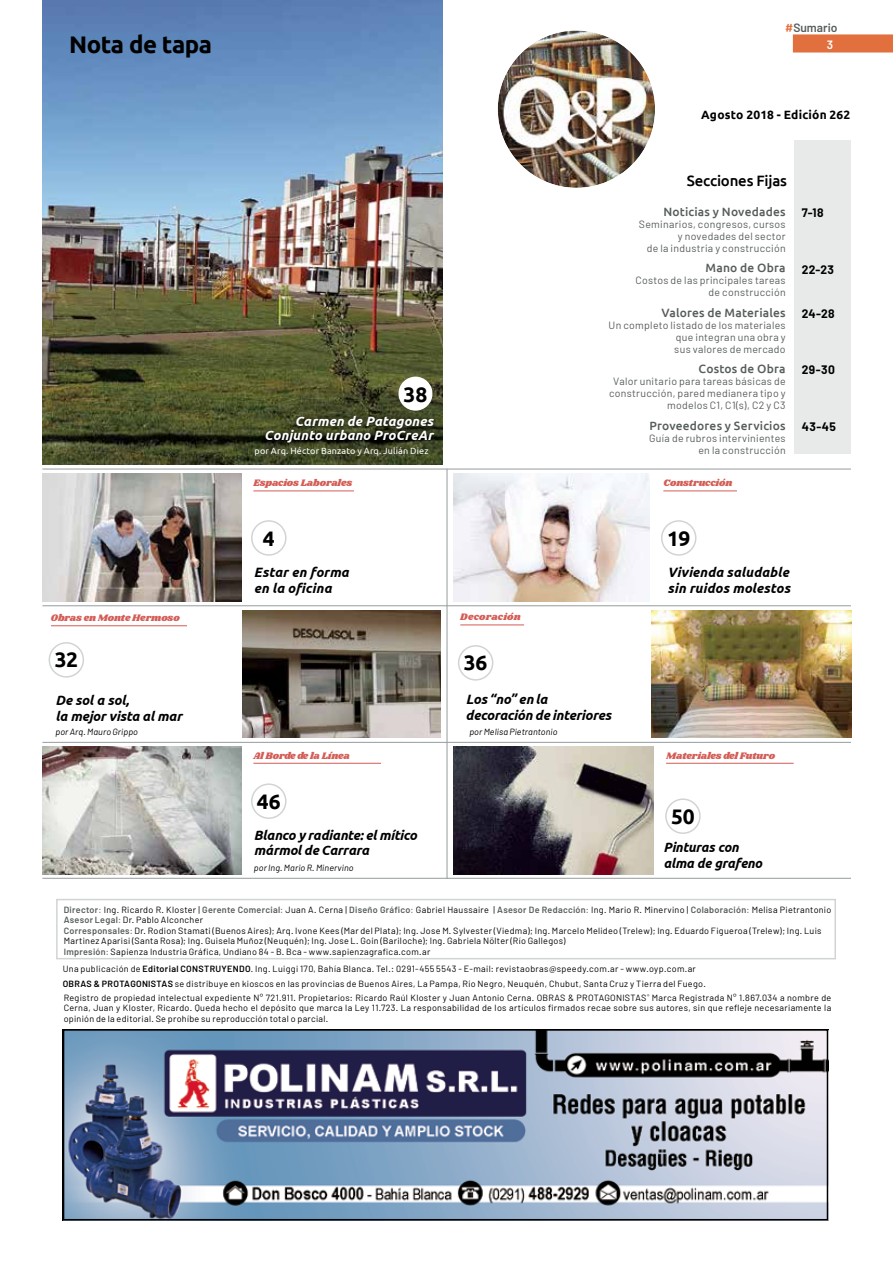
<style>
.page{position:relative;width:893px;height:1263px;background:#fff}
.page>*{position:absolute;margin:0;border:0;box-sizing:border-box;transform-origin:0 0}
.t1{font:700 24px "Ubuntu";letter-spacing:-.02em;color:#000}
.t2{font:700 21px "Ubuntu";letter-spacing:-.01em;color:#000}
.t3{font:500 15px "Ubuntu";letter-spacing:-.015em;color:#000}
.t4{font:italic 700 13.5px/15.8px "Ubuntu";letter-spacing:-.01em;color:#000}
.t5{font:italic 700 13.5px/16.2px "Ubuntu";letter-spacing:.01em;color:#000}
.t6{font:italic 700 13.5px/13.5px "Ubuntu";letter-spacing:.01em;color:#fff;text-align:right}
.t7{font:500 12px "Ubuntu";letter-spacing:.015em;color:#565d5b}
.t8{font:700 12px "Barlow";letter-spacing:.03em;color:#000}
.t9{font:700 12px "Ubuntu";letter-spacing:.015em;color:#000}
.t10{font:600 12px "Barlow";color:#565d5b}
.t11{font:600 12px "Barlow";color:#fff}
.t12{font:10.5px/12px "Barlow";letter-spacing:.03em;color:#565d5b;text-align:right}
.t13{font:9.75px "Shrikhand";letter-spacing:-.01em;color:#d45c55}
.t14{font:9.75px "Shrikhand";letter-spacing:.015em;color:#d45c55}
.t15{font:9px/10.5px "Barlow";letter-spacing:.035em;color:#000}
.t16{font:italic 9px "Barlow";letter-spacing:.01em;color:#000}
.t17{font:9px "Ubuntu";letter-spacing:.015em;color:#fff}
.s1{color:#e2703e}
.s2{font-weight:600;color:#565d5b}
.s3{color:#565d5b}
.s4{font-weight:600}
</style>
<div class="page">
<img style="left:42px;top:0;width:401px;height:465px">
<div style="left:398px;top:377px;width:34px;height:34px;background:#fff;border-radius:50%"></div>
<div style="left:794px;top:141px;width:56px;height:313px;background:#e8eaea"></div>
<img style="left:66px;top:1032px;width:759px;height:185px">
<div style="left:63px;top:1029px;width:765px;height:191px;border:2px solid #000"></div>
<div style="left:56px;top:899px;width:780px;height:60px;border:2px solid #d1d4d5"></div>
<img style="left:498px;top:30px;width:157px;height:158px;border-radius:79px">
<div style="left:490px;top:23px;width:173px;height:172px;border:8px solid #fff;border-radius:50%"></div>
<svg style="left:793px;top:34px;width:100px;height:19px;background:#e37647"></svg>
<img style="left:454px;top:474px;width:195px;height:127px">
<img style="left:42px;top:474px;width:200px;height:127px">
<img style="left:242px;top:610px;width:199px;height:128px">
<img style="left:454px;top:746px;width:199px;height:128px">
<img style="left:651px;top:610px;width:200px;height:128px">
<img style="left:42px;top:746px;width:200px;height:128px">
<hr style="left:253px;top:490px;width:101px;height:1px;background:#d45c55">
<hr style="left:663px;top:490px;width:74px;height:1px;background:#d45c55">
<div style="left:261px;top:412px;width:178px;height:35px;background:#000;opacity:.6"></div>
<div style="left:251px;top:520px;width:36px;height:36px;border:2px solid #d1d4d5;border-radius:50%"></div>
<div style="left:661px;top:520px;width:35px;height:36px;border:2px solid #d1d4d5;border-radius:50%"></div>
<hr style="left:666px;top:763px;width:128px;height:1px;background:#d45c55">
<div style="left:665px;top:798px;width:36px;height:36px;border:2px solid #d1d4d5;border-radius:50%"></div>
<hr style="left:51px;top:625px;width:136px;height:1px;background:#d45c55">
<div style="left:49px;top:642px;width:35px;height:36px;border:2px solid #d1d4d5;border-radius:50%"></div>
<hr style="left:42px;top:605px;width:809px;height:1px;background:#959c9d">
<hr style="left:42px;top:469px;width:809px;height:1px;background:#959c9d">
<hr style="left:42px;top:742px;width:809px;height:1px;background:#959c9d">
<hr style="left:42px;top:878px;width:809px;height:1px;background:#959c9d">
<hr style="left:447px;top:742px;width:1px;height:137px;background:#959c9d">
<hr style="left:447px;top:605px;width:1px;height:137px;background:#959c9d">
<hr style="left:447px;top:469px;width:1px;height:136px;background:#959c9d">
<hr style="left:253px;top:763px;width:128px;height:1px;background:#d45c55">
<div style="left:251px;top:783px;width:36px;height:36px;border:2px solid #d1d4d5;border-radius:50%"></div>
<hr style="left:460px;top:624px;width:64px;height:1px;background:#d45c55">
<div style="left:458px;top:645px;width:35px;height:36px;border:2px solid #d1d4d5;border-radius:50%"></div>
<h3 class="t10" style="left:785px;top:20px;width:54px"><span class="s1">#</span>Sumario</h3>
<h1 class="t1" style="left:69px;top:30px;width:145px">Nota de tapa</h1>
<h3 class="t11" style="left:827px;top:38px;width:8px">3</h3>
<h3 class="t9" style="left:701px;top:108px;width:151px">Agosto 2018 - Edición 262</h3>
<h3 class="t3" style="left:687px;top:171px;width:102px">Secciones Fijas</h3>
<h2 class="t2" style="left:404px;top:382px;width:25px">38</h2>
<h3 class="t6" style="left:264px;top:414px;width:170px">Carmen de Patagones<br>Conjunto urbano ProCreAr</h3>
<p class="t17" style="left:255px;top:445px;width:175px">por Arq. Héctor Banzato y Arq. Julián Diez</p>
<h3 class="t7" style="left:663px;top:204px;width:124px">Noticias y Novedades</h3>
<p class="t12" style="left:639px;top:218px;width:148px">Seminarios, congresos, cursos y novedades del sector<br>de la industria y construcción</p>
<h3 class="t7" style="left:706px;top:261px;width:82px">Mano de Obra</h3>
<p class="t12" style="left:635px;top:274px;width:152px">Costos de las principales tareas de construcción</p>
<h3 class="t7" style="left:661px;top:305px;width:126px">Valores de Materiales</h3>
<p class="t12" style="left:674px;top:319px;width:113px;text-align:justify;text-indent:-66px">Un completo listado de los materiales que integran una obra y sus valores de mercado</p>
<h3 class="t7" style="left:699px;top:362px;width:89px">Costos de Obra</h3>
<p class="t12" style="left:609px;top:375px;width:178px">Valor unitario para tareas básicas de construcción, pared medianera tipo y modelos C1, C1(s), C2 y C3</p>
<h3 class="t7" style="left:649px;top:418px;width:138px">Proveedores y Servicios</h3>
<p class="t12" style="left:649px;top:432px;width:138px">Guía de rubros intervinientes en la construcción</p>
<h3 class="t8" style="left:802px;top:205px;width:23px">7-18</h3>
<h3 class="t8" style="left:802px;top:262px;width:34px">22-23</h3>
<h3 class="t8" style="left:802px;top:306px;width:34px">24-28</h3>
<h3 class="t8" style="left:802px;top:362px;width:35px">29-30</h3>
<h3 class="t8" style="left:802px;top:419px;width:36px">43-45</h3>
<p class="t13" style="left:253px;top:476px;width:100px">Espacios Laborales</p>
<p class="t13" style="left:663px;top:476px;width:71px">Construcción</p>
<h2 class="t2" style="left:263px;top:526px;width:13px">4</h2>
<h2 class="t2" style="left:667px;top:526px;width:24px">19</h2>
<h3 class="t5" style="left:254px;top:563px;width:96px">Estar en forma en la oficina</h3>
<h3 class="t5" style="left:667px;top:563px;width:124px">Vivienda saludable sin ruidos molestos</h3>
<p class="t13" style="left:51px;top:611px;width:130px">Obras en Monte Hermoso</p>
<p class="t14" style="left:460px;top:610px;width:62px">Decoración</p>
<h2 class="t2" style="left:55px;top:647px;width:25px">32</h2>
<h2 class="t2" style="left:464px;top:649px;width:25px">36</h2>
<h3 class="t4" style="left:56px;top:692px;width:128px">De sol a sol,<br>la mejor vista al mar</h3>
<h3 class="t4" style="left:466px;top:690px;width:147px;line-height:16.2px">Los “no” en la decoración de interiores</h3>
<p class="t16" style="left:56px;top:726px;width:84px">por Arq. Mauro Grippo</p>
<p class="t16" style="left:469px;top:726px;width:90px">por Melisa Pietrantonio</p>
<p class="t13" style="left:253px;top:749px;width:98px">Al Borde de la Línea</p>
<p class="t13" style="left:666px;top:749px;width:111px">Materiales del Futuro</p>
<h2 class="t2" style="left:257px;top:789px;width:26px">46</h2>
<h2 class="t2" style="left:671px;top:804px;width:25px">50</h2>
<h3 class="t4" style="left:254px;top:827px;width:165px">Blanco y radiante: el mítico mármol de Carrara</h3>
<p class="t16" style="left:254px;top:862px;width:101px">por Ing. Mario R. Minervino</p>
<h3 class="t4" style="left:663px;top:839px;width:100px">Pinturas con alma de grafeno</h3>
<p class="t15" style="left:64px;top:904px;width:769px"><span class="s2">Director</span><span class="s3">:</span> Ing. Ricardo R. Kloster | <span class="s2">Gerente Comercial</span><span class="s3">:</span> Juan A. Cerna | <span class="s2">Diseño Gráfico</span><span class="s3">:</span> Gabriel Haussaire | <span class="s2">Asesor De Redacción</span><span class="s3">:</span> Ing. Mario R. Minervino | <span class="s2">Colaboración</span><span class="s3">:</span> Melisa Pietrantonio <span class="s2">Asesor Legal</span><span class="s3">:</span> Dr. Pablo Alconcher<br><span class="s2">Corresponsales</span><span class="s3">:</span> Dr. Rodion Stamati (Buenos Aires); Arq. Ivone Kees (Mar del Plata); Ing. Jose M. Sylvester (Viedma); Ing. Marcelo Melideo (Trelew); Ing. Eduardo Figueroa (Trelew); Ing. Luis Martinez Aparisi (Santa Rosa); Ing. Guisela Muñoz (Neuquén); Ing. Jose L. Goin (Bariloche); Ing. Gabriela Nölter (Río Gallegos)<br><span class="s2">Impresión</span><span class="s3">:</span> Sapienza Industria Gráfica, Undiano 84 - B. Bca - www.sapienzagrafica.com.ar</p>
<p class="t15" style="left:64px;top:992px;width:769px;text-align:justify">Registro de propiedad intelectual expediente N° 721.911. Propietarios: Ricardo Raúl Kloster y Juan Antonio Cerna. OBRAS &amp; PROTAGONISTAS<sup>®</sup> Marca Registrada N° 1.867.034 a nombre de Cerna, Juan y Kloster, Ricardo. Queda hecho el depósito que marca la Ley 11.723. La responsabilidad de los artículos firmados recae sobre sus autores, sin que refleje necesariamente la opinión de la editorial. Se prohíbe su reproducción total o parcial.</p>
<p class="t15" style="left:63px;top:964px;width:635px">Una publicación de <span class="s4">Editorial CONSTRUYENDO</span>. Ing. Luiggi 170, Bahía Blanca. Tel.: 0291-455 5543 - E-mail: revistaobras@speedy.com.ar - www.oyp.com.ar</p>
<p class="t15" style="left:63px;top:978px;width:645px"><span class="s4">OBRAS &amp; PROTAGONISTAS</span> se distribuye en kioscos en las provincias de Buenos Aires, La Pampa, Río Negro, Neuquén, Chubut, Santa Cruz y Tierra del Fuego.</p>
</div>
